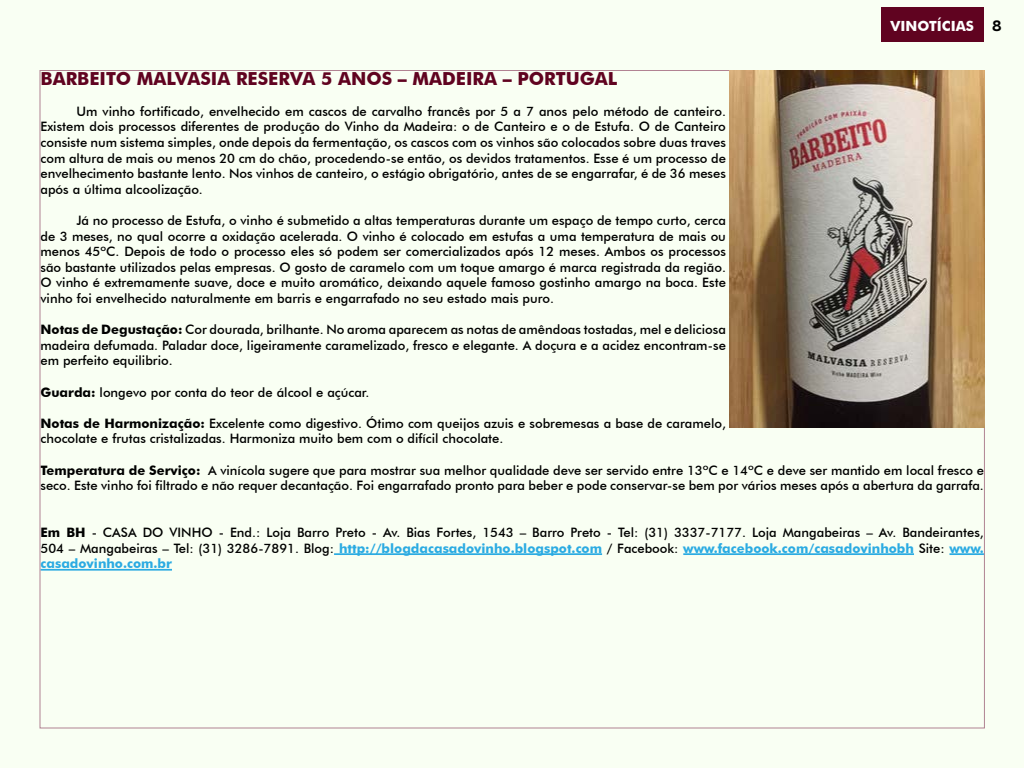
<style>
.page{position:relative;width:1024px;height:768px;background:#f9fff3}
.page>*{position:absolute;margin:0;border:0;box-sizing:border-box;transform-origin:0 0}
.t1{font:700 18px "Futura BT";color:#600320}
.t2{font:700 14px "Futura BT";color:#fff}
.t3{font:500 13px/15.6px "Futura BT";color:#000;text-align:justify}
.s1{font-family:"Kontrapunkt Bob";font-size:15px;color:#000}
.s2{font-weight:700}
.s3{font-weight:700;color:#2babe2}
</style>
<div class="page">
<div style="left:881px;top:7px;width:103px;height:35px;background:#600320"></div>
<hr style="left:334px;top:553px;width:268px;height:2px;background:#2babe2">
<hr style="left:683px;top:553px;width:231px;height:2px;background:#2babe2">
<hr style="left:949px;top:553px;width:35px;height:2px;background:#2babe2">
<hr style="left:40px;top:569px;width:132px;height:2px;background:#2babe2">
<img style="left:730px;top:70px;width:255px;height:358px">
<p class="t2" style="left:891px;top:18px;width:112px">vinotícias <span class="s1">8</span></p>
<h1 class="t1" style="left:40px;top:67px;width:578px">BARBEITO MALVASIA RESERVA 5 ANOS – MADEIRA – PORTUGAL</h1>
<p class="t3" style="left:40px;top:103px;width:687px;text-indent:36px">Um vinho fortificado, envelhecido em cascos de carvalho francês por 5 a 7 anos pelo método de canteiro.<br>Existem dois processos diferentes de produção do Vinho da Madeira: o de Canteiro e o de Estufa. O de Canteiro consiste num sistema simples, onde depois da fermentação, os cascos com os vinhos são colocados sobre duas traves com altura de mais ou menos 20 cm do chão, procedendo-se então, os devidos tratamentos. Esse é um processo de envelhecimento bastante lento. Nos vinhos de canteiro, o estágio obrigatório, antes de se engarrafar, é de 36 meses após a última alcoolização.</p>
<p class="t3" style="left:40px;top:213px;width:687px;text-indent:36px">Já no processo de Estufa, o vinho é submetido a altas temperaturas durante um espaço de tempo curto, cerca de 3 meses, no qual ocorre a oxidação acelerada. O vinho é colocado em estufas a uma temperatura de mais ou menos 45ºC. Depois de todo o processo eles só podem ser comercializados após 12 meses. Ambos os processos são bastante utilizados pelas empresas. O gosto de caramelo com um toque amargo é marca registrada da região.<br>O vinho é extremamente suave, doce e muito aromático, deixando aquele famoso gostinho amargo na boca. Este vinho foi envelhecido naturalmente em barris e engarrafado no seu estado mais puro.</p>
<p class="t3" style="left:40px;top:322px;width:687px"><span class="s2">Notas de Degustação:</span> Cor dourada, brilhante. No aroma aparecem as notas de amêndoas tostadas, mel e deliciosa madeira defumada. Paladar doce, ligeiramente caramelizado, fresco e elegante. A doçura e a acidez encontram-se em perfeito equilibrio.</p>
<p class="t3" style="left:40px;top:384px;width:330px"><span class="s2">Guarda:</span> longevo por conta do teor de álcool e açúcar.</p>
<p class="t3" style="left:40px;top:415px;width:687px"><span class="s2">Notas de Harmonização:</span> Excelente como digestivo. Ótimo com queijos azuis e sobremesas a base de caramelo, chocolate e frutas cristalizadas. Harmoniza muito bem com o difícil chocolate.</p>
<p class="t3" style="left:40px;top:462px;width:945px"><span class="s2">Temperatura de Serviço:</span> A vinícola sugere que para mostrar sua melhor qualidade deve ser servido entre 13ºC e 14ºC e deve ser mantido em local fresco e seco. Este vinho foi filtrado e não requer decantação. Foi engarrafado pronto para beber e pode conservar-se bem por vários meses após a abertura da garrafa.</p>
<p class="t3" style="left:40px;top:525px;width:82px"><span class="s2">Em BH</span> - CASA</p>
<p class="t3" style="left:143px;top:525px;width:11px">DO</p>
<p class="t3" style="left:40px;top:525px;width:945px;text-indent:129px">VIN HO - End.: Loja Barro Preto - Av. Bias Fortes, 1543 – Barro Preto - Tel: (31) 3337-7177. Loja Mangabeiras – Av. Bandeirantes, 504 – Mangabeiras – Tel: (31) 3286-7891. Blog: <span class="s3">http://blogdacasadovinho.blogspot.com</span> / Facebook: <span class="s3">www.facebook.com/casadovinhobh</span> Site: <span class="s3">www. casadovinho.com.br</span></p>
</div>
